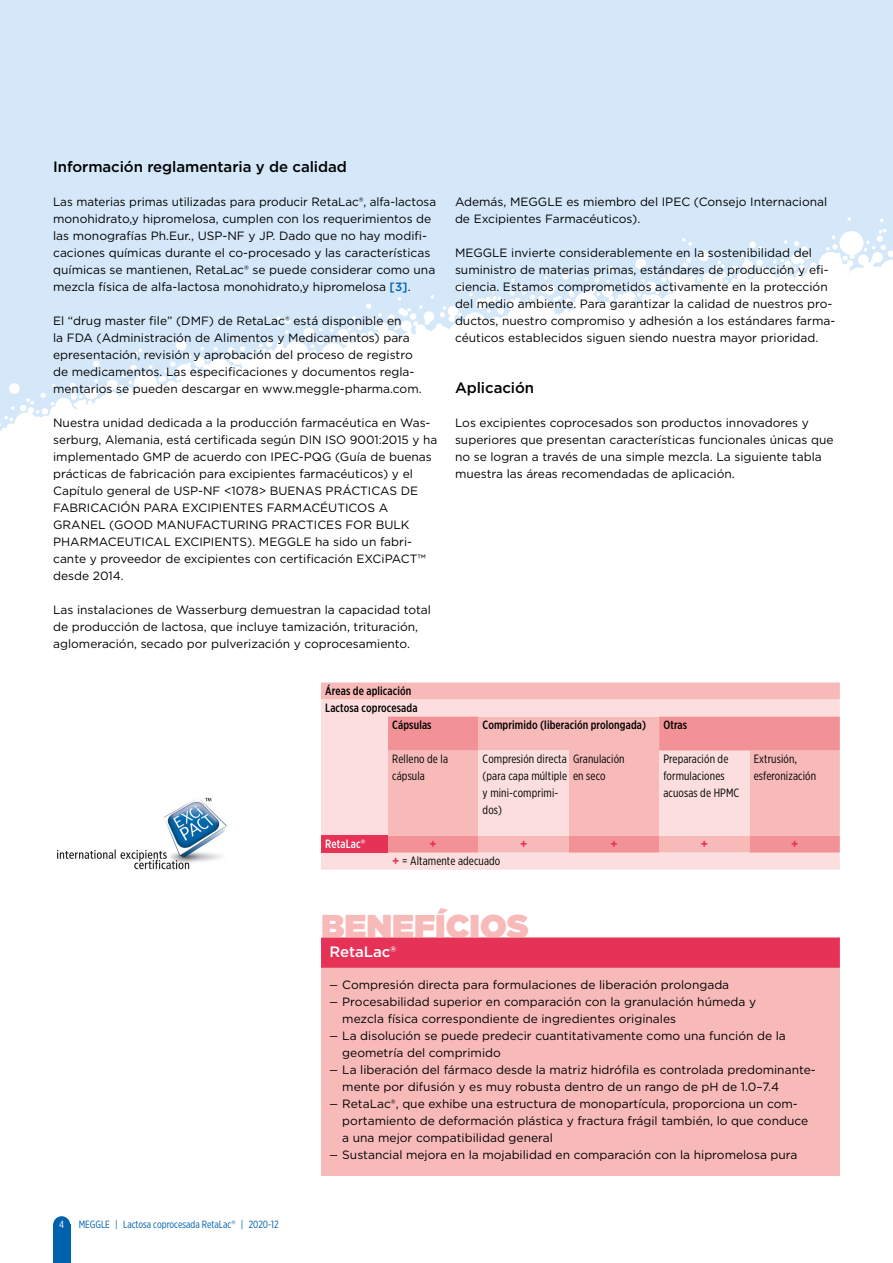
<style>
.page{position:relative;width:893px;height:1263px;background:#fff}
.page>*{position:absolute;margin:0;border:0;box-sizing:border-box;transform-origin:0 0}
.t1{font:900 33px "Gotham";color:#f7bab9}
.t2{font:500 15px "Gotham";letter-spacing:-.005em;color:#000}
.t3{font:500 15px "Gotham";letter-spacing:-.005em;color:#fff}
.t4{font:12px/17px "Gotham";color:#000}
.t5{font:12px/17px "Gotham X Narrow";letter-spacing:.01em;color:#000}
.t6{font:500 12px "Gotham X Narrow";letter-spacing:.01em;color:#000}
.t7{font:500 12px "Gotham X Narrow";letter-spacing:.01em;color:#fff}
.t8{font:700 12px "Gotham";color:#e73257}
.t9{font:10.5px "Gotham X Narrow";color:#0061ad}
.t10{font:10.5px "Gotham X Narrow";color:#fff}
.s1{font-weight:500;color:#0061ad}
.s2{font-family:"Gotham"}
.s3{font-family:"Gotham";font-weight:700;color:#e73257}
.s4{font-family:"Gotham X Narrow"}
</style>
<div class="page">
<div style="left:0;top:0;width:893px;height:455px;background:#d4e8f9"></div>
<svg style="left:0;top:217px;width:893px;height:238px;fill:#fff"></svg>
<div style="left:53px;top:1225px;width:17px;height:38px;background:#0061ad"></div>
<div style="left:53px;top:1216px;width:17px;height:17px;background:#0061ad;border-radius:50%"></div>
<div style="left:321px;top:938px;width:519px;height:238px;background:#f7bab9"></div>
<div style="left:321px;top:938px;width:519px;height:30px;background:#e73257"></div>
<div style="left:321px;top:682px;width:519px;height:17px;background:#f7bab9"></div>
<div style="left:321px;top:699px;width:519px;height:171px;background:#fbdedd"></div>
<svg style="left:388px;top:716px;width:452px;height:137px;background:#f6baba"></svg>
<div style="left:321px;top:836px;width:67px;height:17px;background:#e73257"></div>
<img style="left:57px;top:797px;width:170px;height:73px">
<p class="t2" style="left:53px;top:157px;width:295px">Información reglamentaria y de calidad</p>
<p class="t4" style="left:53px;top:193px;width:384px">Las materias primas utilizadas para producir RetaLac®, alfa-lactosa monohidrato,y hipromelosa, cumplen con los requerimientos de las monografías Ph.Eur., USP-NF y JP. Dado que no hay modifi&shy;caciones químicas durante el co-procesado y las características químicas se mantienen, RetaLac® se puede considerar como una mezcla física de alfa-lactosa monohidrato,y hipromelosa <span class="s1">[3]</span>.</p>
<p class="t4" style="left:53px;top:312px;width:370px">El “drug master file” (DMF) de RetaLac® está disponible en<br>la FDA (Administración de Alimentos y Medicamentos) para epresentación, revisión y aprobación del proceso de registro de medicamentos. Las especificaciones y documentos regla&shy;mentarios se pueden descargar en www.meggle-pharma.com.</p>
<p class="t4" style="left:53px;top:414px;width:386px">Nuestra unidad dedicada a la producción farmacéutica en Was&shy;serburg, Alemania, está certificada según DIN ISO 9001:2015 y ha implementado GMP de acuerdo con IPEC-PQG (Guía de buenas prácticas de fabricación para excipientes farmacéuticos) y el Capítulo general de USP-NF &lt;1078&gt; BUENAS PRÁCTICAS DE FABRICACIÓN PARA EXCIPIENTES FARMACÉUTICOS A GRANEL (GOOD MANUFACTURING PRACTICES FOR BULK PHARMACEUTICAL EXCIPIENTS). MEGGLE ha sido un fabri&shy;cante y proveedor de excipientes con certificación EXCiPACT™ desde 2014.</p>
<p class="t4" style="left:53px;top:601px;width:379px">Las instalaciones de Wasserburg demuestran la capacidad total de producción de lactosa, que incluye tamización, trituración, aglomeración, secado por pulverización y coprocesamiento.</p>
<p class="t4" style="left:455px;top:193px;width:374px">Además, MEGGLE es miembro del IPEC (Consejo Internacional de Excipientes Farmacéuticos).</p>
<p class="t4" style="left:455px;top:244px;width:382px">MEGGLE invierte considerablemente en la sostenibilidad del suministro de materias primas, estándares de producción y efi&shy;ciencia. Estamos comprometidos activamente en la protección del medio ambiente. Para garantizar la calidad de nuestros pro&shy;ductos, nuestro compromiso y adhesión a los estándares farma&shy;céuticos establecidos siguen siendo nuestra mayor prioridad.</p>
<p class="t2" style="left:455px;top:378px;width:81px">Aplicación</p>
<p class="t4" style="left:455px;top:414px;width:380px">Los excipientes coprocesados son productos innovadores y superiores que presentan características funcionales únicas que no se logran a través de una simple mezcla. La siguiente tabla muestra las áreas recomendadas de aplicación.</p>
<p class="t6" style="left:325px;top:683px;width:88px">Áreas de aplicación</p>
<p class="t6" style="left:325px;top:700px;width:94px">Lactosa coprocesada</p>
<p class="t6" style="left:392px;top:717px;width:41px">Cápsulas</p>
<p class="t6" style="left:483px;top:717px;width:165px">Comprimido (liberación prolongada)</p>
<p class="t6" style="left:663px;top:717px;width:25px">Otras</p>
<p class="t5" style="left:392px;top:750px;width:57px">Relleno de la cápsula</p>
<p class="t5" style="left:483px;top:750px;width:86px">Compresión directa (para capa múltiple y mini-comprimi&shy;dos)</p>
<p class="t5" style="left:573px;top:750px;width:53px">Granulación en seco</p>
<p class="t5" style="left:663px;top:750px;width:77px">Preparación de formulaciones acuosas de HPMC</p>
<p class="t5" style="left:754px;top:750px;width:64px">Extrusión, esferonización</p>
<p class="t7" style="left:325px;top:836px;width:41px">RetaLac<span class="s2">®</span></p>
<p class="t8" style="left:430px;top:835px;width:9px">+</p>
<p class="t8" style="left:520px;top:835px;width:9px">+</p>
<p class="t8" style="left:610px;top:835px;width:9px">+</p>
<p class="t8" style="left:701px;top:835px;width:9px">+</p>
<p class="t8" style="left:791px;top:835px;width:9px">+</p>
<p class="t5" style="left:392px;top:852px;width:110px"><span class="s3">+</span> = Altamente adecuado</p>
<p class="t10" style="left:59px;top:1218px;width:6px">4</p>
<p class="t9" style="left:79px;top:1218px;width:201px">MEGGLE | Lactosa coprocesada RetaLac<span class="s2">®</span> | 2020-12</p>
<h1 class="t1" style="left:321px;top:902px;width:209px">BENEFÍCIOS</h1>
<p class="t3" style="left:330px;top:941px;width:68px">RetaLac®</p>
<p class="t4" style="left:330px;top:976px;width:401px"><span class="s4">—</span> Compresión directa para formulaciones de liberación prolongada</p>
<p class="t4" style="left:342px;top:993px;width:415px;text-indent:-13px"><span class="s4">—</span> Procesabilidad superior en comparación con la granulación húmeda y mezcla física correspondiente de ingredientes originales</p>
<p class="t4" style="left:342px;top:1027px;width:445px;text-indent:-13px"><span class="s4">—</span> La disolución se puede predecir cuantitativamente como una función de la geometría del comprimido</p>
<p class="t4" style="left:342px;top:1061px;width:475px;text-indent:-13px"><span class="s4">—</span> La liberación del fármaco desde la matriz hidrófila es controlada predominante&shy;mente por difusión y es muy robusta dentro de un rango de pH de 1.0–7.4</p>
<p class="t4" style="left:342px;top:1095px;width:467px;text-indent:-13px"><span class="s4">—</span> RetaLac®, que exhibe una estructura de monopartícula, proporciona un com&shy;portamiento de deformación plástica y fractura frágil también, lo que conduce a una mejor compatibilidad general</p>
<p class="t4" style="left:330px;top:1146px;width:469px"><span class="s4">—</span> Sustancial mejora en la mojabilidad en comparación con la hipromelosa pura</p>
</div>
